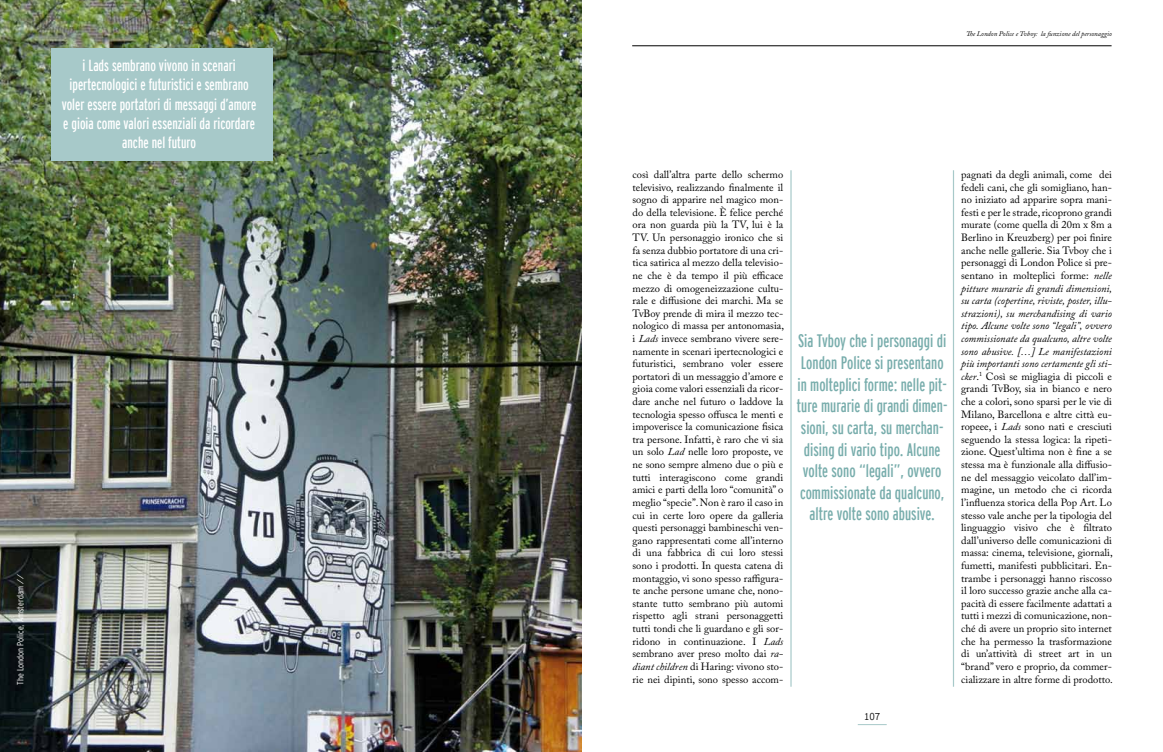
<style>
.page{position:relative;width:1163px;height:752px;background:#fff}
.page>*{position:absolute;margin:0;border:0;box-sizing:border-box;transform-origin:0 0}
.t1{font:extra-condensed 18px/21.6px "Interstate";color:#78adac;text-align:center}
.t2{font:extra-condensed 16px/19.2px "Interstate";color:#fff;text-align:center}
.t3{font:10.5px/12.6px "Adobe Caslon Pro";color:#000;text-align:justify}
.t4{font:10px "Interstate Cond Mono Lgt";color:#000}
.t5{font:9px "Interstate Cond Mono Lgt";color:#fff}
.t6{font:italic 7px "Adobe Caslon Pro";color:#000}
.s1{font-style:italic}
</style>
<div class="page">
<img style="left:0;top:0;width:581px;height:751px">
<hr style="left:790px;top:170px;width:1px;height:516px;background:#a7c9c9">
<hr style="left:952px;top:170px;width:1px;height:516px;background:#a7c9c9">
<div style="left:51px;top:48px;width:221px;height:112px;background:#a7c9c9"></div>
<hr style="left:632px;top:45px;width:479px;height:1px;background:#000">
<p class="t2" style="left:62px;top:56px;width:196px">i Lads sembrano vivono in scenari ipertecnologici e futuristici e sembrano voler essere portatori di messaggi d’amore e gioia come valori essenziali da ricordare anche nel futuro</p>
<p class="t5" style="left:15px;top:684px;width:112px;rotate:-90deg">The London Police, Amsterdam //</p>
<p class="t6" style="left:965px;top:29px;width:147px">The London Police e Tvboy: la funzione del personaggio</p>
<p class="t3" style="left:632px;top:168px;width:153px">così dall’altra parte dello schermo televisivo, realizzando finalmente il sogno di apparire nel magico mon&shy;do della televisione. È felice perché ora non guarda più la TV, lui è la TV. Un personaggio ironico che si fa senza dubbio portatore di una cri&shy;tica satirica al mezzo della televisio&shy;ne che è da tempo il più efficace mezzo di omogeneizzazione cultu&shy;rale e diffusione dei marchi. Ma se TvBoy prende di mira il mezzo tec&shy;nologico di massa per antonomasia, i <span class="s1">Lads</span> invece sembrano vivere sere&shy;namente in scenari ipertecnologici e futuristici, sembrano voler essere portatori di un messaggio d’amore e gioia come valori essenziali da ricor&shy;dare anche nel futuro o laddove la tecnologia spesso offusca le menti e impoverisce la comunicazione fisica tra persone. Infatti, è raro che vi sia un solo <span class="s1">Lad</span> nelle loro proposte, ve ne sono sempre almeno due o più e tutti interagiscono come grandi amici e parti della loro “comunità” o meglio “specie”. Non è raro il caso in cui in certe loro opere da galleria questi personaggi bambineschi ven&shy;gano rappresentati come all’interno di una fabbrica di cui loro stessi sono i prodotti. In questa catena di montaggio, vi sono spesso raffigura&shy;te anche persone umane che, nono&shy;stante tutto sembrano più automi rispetto agli strani personaggetti tutti tondi che li guardano e gli sor&shy;ridono in continuazione. I <span class="s1">Lads </span>sembrano aver preso molto dai <span class="s1">ra&shy;diant children</span> di Haring: vivono sto&shy;rie nei dipinti, sono spesso accom-</p>
<p class="t3" style="left:961px;top:168px;width:153px">pagnati da degli animali, come dei fedeli cani, che gli somigliano, han&shy;no iniziato ad apparire sopra mani&shy;festi e per le strade, ricoprono grandi murate (come quella di 20m x 8m a Berlino in Kreuzberg) per poi finire anche nelle gallerie. Sia Tvboy che i personaggi di London Police si pre&shy;sentano in molteplici forme: <span class="s1">nelle pitture murarie di grandi dimensioni, su carta (copertine, riviste, poster, illu&shy;strazioni), su merchandising di vario tipo. Alcune volte sono “legali”, ovvero commissionate da qualcuno, altre volte sono abusive. […] Le manifestazioni più importanti sono certamente gli sti&shy;cker</span>.<sup>1</sup> Così se migliagia di piccoli e grandi TvBoy, sia in bianco e nero che a colori, sono sparsi per le vie di Milano, Barcellona e altre città eu&shy;ropeee, i <span class="s1">Lads</span> sono nati e cresciuti seguendo la stessa logica: la ripeti&shy;zione. Quest’ultima non è fine a se stessa ma è funzionale alla diffusio&shy;ne del messaggio veicolato dall’im&shy;magine, un metodo che ci ricorda l’influenza storica della Pop Art. Lo stesso vale anche per la tipologia del linguaggio visivo che è filtrato dall’universo delle comunicazioni di massa: cinema, televisione, giornali, fumetti, manifesti pubblicitari. En&shy;trambe i personaggi hanno riscosso il loro successo grazie anche alla ca&shy;pacità di essere facilmente adattati a tutti i mezzi di comunicazione, non&shy;ché di avere un proprio sito internet che ha permesso la trasformazione di un’attività di street art in un “brand” vero e proprio, da commer&shy;cializzare in altre forme di prodotto.</p>
<p class="t1" style="left:796px;top:330px;width:152px">Sia Tvboy che i personaggi di<br>London Police si presentano in molteplici forme: nelle pit&shy;ture murarie di grandi dimen&shy;sioni, su carta, su merchan&shy;dising di vario tipo. Alcune volte sono “legali”, ovvero commissionate da qualcuno, altre volte sono abusive.</p>
<p class="t4" style="left:864px;top:710px;width:18px">107</p>
</div>
